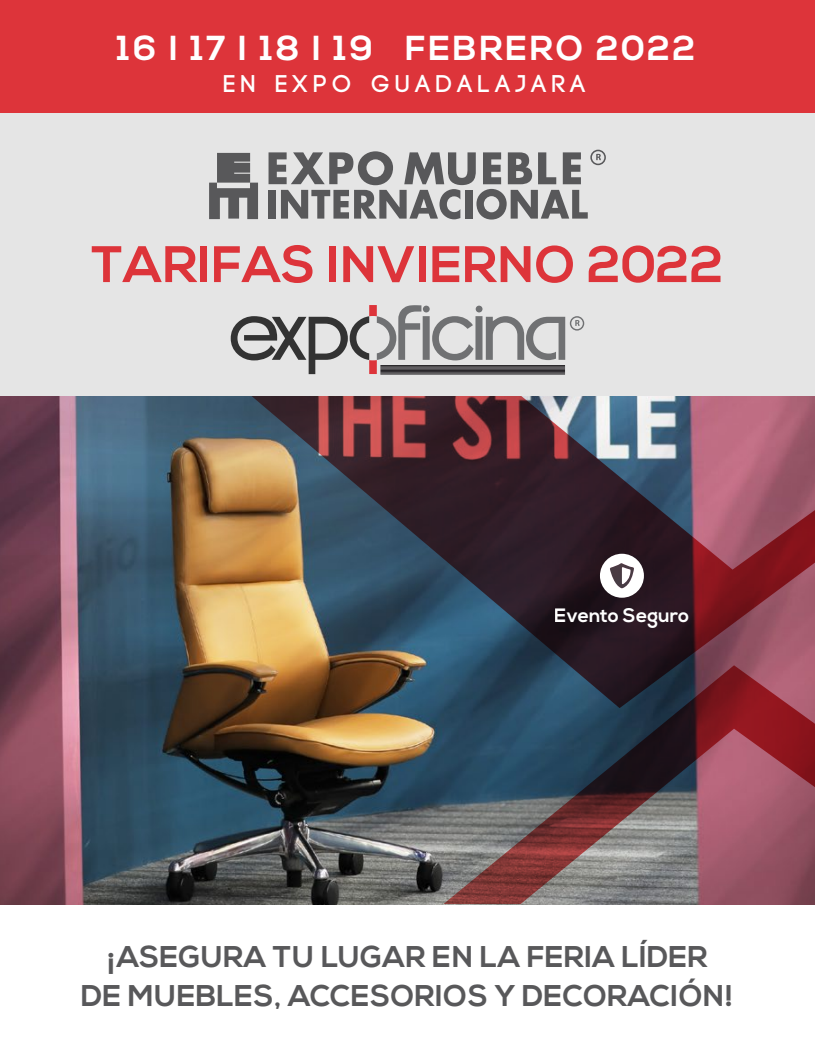
<style>
.page{position:relative;width:815px;height:1063px;background:#fff}
.page>*{position:absolute;margin:0;border:0;box-sizing:border-box;transform-origin:0 0}
.t1{font:700 51.25px "Nexa";letter-spacing:.01em;color:#dd343a}
.t2{font:700 34.62px "Nexa";letter-spacing:.08em;color:#fff}
.t3{font:700 30px/38.5px "Nexa";letter-spacing:.01em;color:#58585a;text-align:center}
.t4{font:700 24.25px "Code";letter-spacing:.24em;color:#fff}
.t5{font:700 19.38px "Nexa";color:#fff}
</style>
<div class="page">
<img style="left:0;top:395px;width:443px;height:509px">
<svg style="left:443px;top:708px;width:372px;height:196px;background:#6c535d"></svg>
<img style="left:250px;top:395px;width:565px;height:313px">
<div style="left:0;top:0;width:815px;height:395px;background:#e5e5e5"></div>
<svg style="left:209px;top:153px;width:49px;height:66px"></svg>
<svg style="left:269px;top:150px;width:337px;height:70px"></svg>
<div style="left:600px;top:554px;width:44px;height:44px;background:#fff;border-radius:50%"></div>
<svg style="left:610px;top:563px;width:24px;height:25px"></svg>
<div style="left:0;top:0;width:815px;height:113px;background:#dd343a"></div>
<svg style="left:231px;top:305px;width:353px;height:69px"></svg>
<p class="t2" style="left:117px;top:28px;width:580px">16 I 17 I 18 I 19 FEBRERO 2022</p>
<p class="t4" style="left:224px;top:72px;width:363px">EN EXPO GUADALAJARA</p>
<h1 class="t1" style="left:91px;top:235px;width:633px">TARIFAS INVIERNO 2022</h1>
<p class="t5" style="left:555px;top:604px;width:136px">Evento Seguro</p>
<p class="t3" style="left:81px;top:939px;width:654px">¡ASEGURA TU LUGAR EN LA FERIA LÍDER<br>DE MUEBLES, ACCESORIOS Y DECORACIÓN!</p>
</div>
